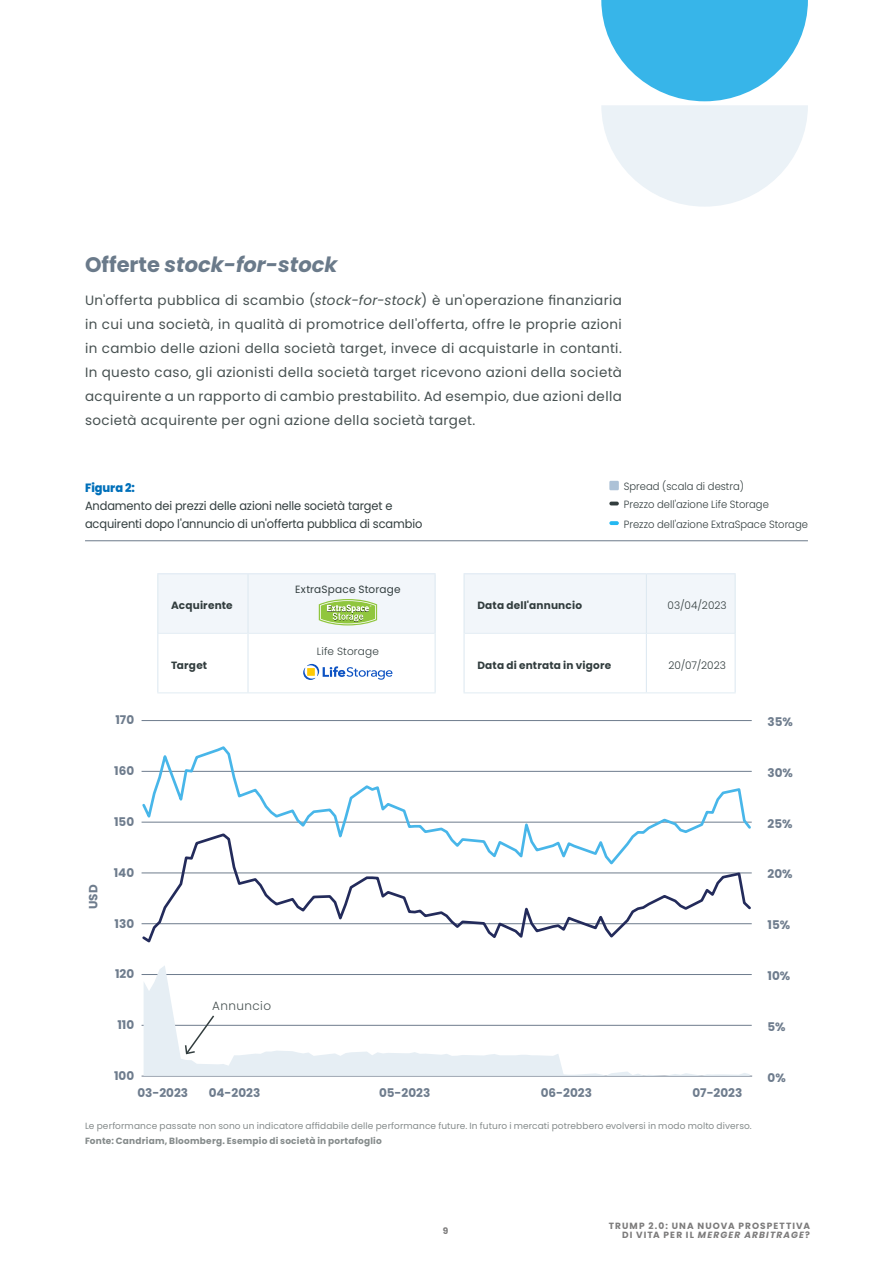
<style>
.page{position:relative;width:893px;height:1263px;background:#fff}
.page>*{position:absolute;margin:0;border:0;box-sizing:border-box;transform-origin:0 0}
.t1{font:italic 700 21px "Poppins";color:#6a7a8a}
.t2{font:13.5px/24px "Poppins";letter-spacing:.03em;color:#475151;text-align:justify}
.t3{font:12px/18px "Poppins";letter-spacing:-.01em;color:#323d3e;scale:.95 1}
.t4{font:700 12px "Poppins";color:#6e7c8d}
.t5{font:800 12px "Poppins";letter-spacing:-.005em;color:#0070ba;scale:.95 1}
.t6{font:300 12px "Poppins";letter-spacing:.035em;color:#475151}
.t7{font:300 10.5px/19.5px "Poppins";color:#323d3e;scale:.95 1}
.t8{font:700 10.5px "Poppins";letter-spacing:.02em;color:#323d3e}
.t9{font:300 10.5px "Poppins";color:#323d3e}
.t10{font:10.5px "Poppins";letter-spacing:.02em;color:#323d3e}
.t11{font:300 10.5px "Poppins";letter-spacing:.02em;color:#323d3e}
.t12{font:9px "Poppins";letter-spacing:.015em;color:#858b8b}
.t13{font:700 9px/9px "Poppins";letter-spacing:.12em;color:#7c7b7b;text-align:right}
.t14{font:700 9px "Poppins";letter-spacing:.02em;color:#858b8b}
.s1{font-style:normal}
.s2{font-style:italic}
</style>
<div class="page">
<hr style="left:85px;top:540px;width:723px;height:1px;background:#6b7a8a">
<svg style="left:609px;top:502px;width:10px;height:3px"></svg>
<svg style="left:609px;top:521px;width:10px;height:4px"></svg>
<div style="left:609px;top:481px;width:10px;height:9px;background:#adc2d7"></div>
<hr style="left:142px;top:1025px;width:610px;height:1px;background:#6e7c8d">
<hr style="left:142px;top:720px;width:610px;height:1px;background:#6e7c8d">
<hr style="left:142px;top:1076px;width:610px;height:1px;background:#6e7c8d">
<hr style="left:142px;top:974px;width:610px;height:1px;background:#6e7c8d">
<svg style="left:144px;top:966px;width:606px;height:110px"></svg>
<svg style="left:141px;top:867px;width:611px;height:76px"></svg>
<svg style="left:141px;top:746px;width:611px;height:121px"></svg>
<svg style="left:184px;top:1014px;width:32px;height:41px"></svg>
<hr style="left:157px;top:633px;width:1px;height:59px;background:#dde9f1">
<hr style="left:157px;top:692px;width:91px;height:1px;background:#e3edf4">
<hr style="left:248px;top:692px;width:188px;height:1px;background:#e3edf4">
<hr style="left:435px;top:633px;width:1px;height:59px;background:#dde9f1">
<hr style="left:435px;top:574px;width:1px;height:59px;background:#dde9f1">
<hr style="left:157px;top:633px;width:90px;height:1px;background:#e3edf4">
<hr style="left:157px;top:574px;width:1px;height:59px;background:#dde9f1">
<hr style="left:157px;top:573px;width:91px;height:1px;background:#dde8f2">
<hr style="left:248px;top:573px;width:188px;height:1px;background:#dde8f2">
<svg style="left:158px;top:574px;width:277px;height:118px"></svg>
<svg style="left:465px;top:574px;width:270px;height:118px"></svg>
<hr style="left:735px;top:633px;width:1px;height:59px;background:#dde9f1">
<hr style="left:463px;top:692px;width:183px;height:1px;background:#e3edf4">
<hr style="left:646px;top:692px;width:90px;height:1px;background:#e3edf4">
<hr style="left:463px;top:633px;width:2px;height:59px;background:#dde9f1">
<hr style="left:646px;top:633px;width:1px;height:59px;background:#dde9f1">
<hr style="left:463px;top:574px;width:2px;height:59px;background:#dde9f1">
<hr style="left:646px;top:574px;width:1px;height:59px;background:#dde9f1">
<hr style="left:735px;top:574px;width:1px;height:59px;background:#dde9f1">
<hr style="left:465px;top:633px;width:181px;height:1px;background:#e3edf4">
<hr style="left:646px;top:633px;width:90px;height:1px;background:#e3edf4">
<hr style="left:463px;top:573px;width:183px;height:1px;background:#dde8f2">
<hr style="left:646px;top:573px;width:90px;height:1px;background:#dde8f2">
<svg style="left:601px;top:0;width:207px;height:207px"></svg>
<h1 class="t1" style="left:85px;top:253px;width:254px"><span class="s1">Offerte</span> stock-for-stock</h1>
<p class="t2" style="left:85px;top:288px;width:538px">Un'offerta pubblica di scambio (<span class="s2">stock-for-stock</span>) è un'operazione finanziaria in cui una società, in qualità di promotrice dell'offerta, offre le proprie azioni in cambio delle azioni della società target, invece di acquistarle in contanti.<br>In questo caso, gli azionisti della società target ricevono azioni della società acquirente a un rapporto di cambio prestabilito. Ad esempio, due azioni della società acquirente per ogni azione della società target.</p>
<p class="t7" style="left:624px;top:477px;width:128px">Spread (scala di destra)</p>
<p class="t5" style="left:85px;top:481px;width:54px">Figura 2:</p>
<p class="t3" style="left:85px;top:497px;width:357px">Andamento dei prezzi delle azioni nelle società target e acquirenti dopo l'annuncio di un'offerta pubblica di scambio</p>
<p class="t7" style="left:624px;top:495px;width:195px">Prezzo dell'azione Life Storage<br>Prezzo dell'azione ExtraSpace Storage</p>
<p class="t8" style="left:171px;top:599px;width:63px">Acquirente</p>
<p class="t8" style="left:171px;top:659px;width:38px">Target</p>
<p class="t10" style="left:295px;top:583px;width:107px">ExtraSpace Storage</p>
<p class="t11" style="left:317px;top:645px;width:64px">Life Storage</p>
<p class="t8" style="left:477px;top:599px;width:106px">Data dell'annuncio</p>
<p class="t9" style="left:667px;top:599px;width:61px">03/04/2023</p>
<p class="t8" style="left:477px;top:659px;width:135px">Data di entrata in vigore</p>
<p class="t9" style="left:668px;top:659px;width:59px">20/07/2023</p>
<p class="t4" style="left:115px;top:713px;width:20px">170</p>
<p class="t4" style="left:114px;top:764px;width:21px">160</p>
<p class="t4" style="left:114px;top:815px;width:22px">150</p>
<p class="t4" style="left:86px;top:909px;width:26px;rotate:-90deg">USD</p>
<p class="t4" style="left:114px;top:866px;width:22px">140</p>
<p class="t4" style="left:115px;top:916px;width:21px">130</p>
<p class="t4" style="left:115px;top:967px;width:21px">120</p>
<p class="t4" style="left:117px;top:1018px;width:18px">110</p>
<p class="t6" style="left:212px;top:999px;width:60px">Annuncio</p>
<p class="t4" style="left:114px;top:1069px;width:22px">100</p>
<p class="t4" style="left:137px;top:1085px;width:52px">03-2023</p>
<p class="t4" style="left:209px;top:1085px;width:53px">04-2023</p>
<p class="t4" style="left:379px;top:1085px;width:53px">05-2023</p>
<p class="t4" style="left:541px;top:1085px;width:53px">06-2023</p>
<p class="t4" style="left:692px;top:1085px;width:51px">07-2023</p>
<p class="t12" style="left:85px;top:1120px;width:668px">Le performance passate non sono un indicatore affidabile delle performance future. In futuro i mercati potrebbero evolversi in modo molto diverso.</p>
<p class="t14" style="left:85px;top:1135px;width:298px">Fonte: Candriam, Bloomberg. Esempio di società in portafoglio</p>
<p class="t4" style="left:767px;top:715px;width:27px">35%</p>
<p class="t4" style="left:767px;top:765px;width:27px">30%</p>
<p class="t4" style="left:767px;top:816px;width:27px">25%</p>
<p class="t4" style="left:767px;top:867px;width:27px">20%</p>
<p class="t4" style="left:767px;top:918px;width:24px">15%</p>
<p class="t4" style="left:767px;top:969px;width:24px">10%</p>
<p class="t4" style="left:767px;top:1020px;width:20px">5%</p>
<p class="t4" style="left:767px;top:1070px;width:20px">0%</p>
<p class="t13" style="left:443px;top:1226px;width:7px">9</p>
<p class="t13" style="left:609px;top:1221px;width:203px">TRUMP 2.0: UNA NUOVA PROSPETTIVA<br>DI VITA PER IL <span class="s2">MERGER ARBITRAGE</span>?</p>
</div>
